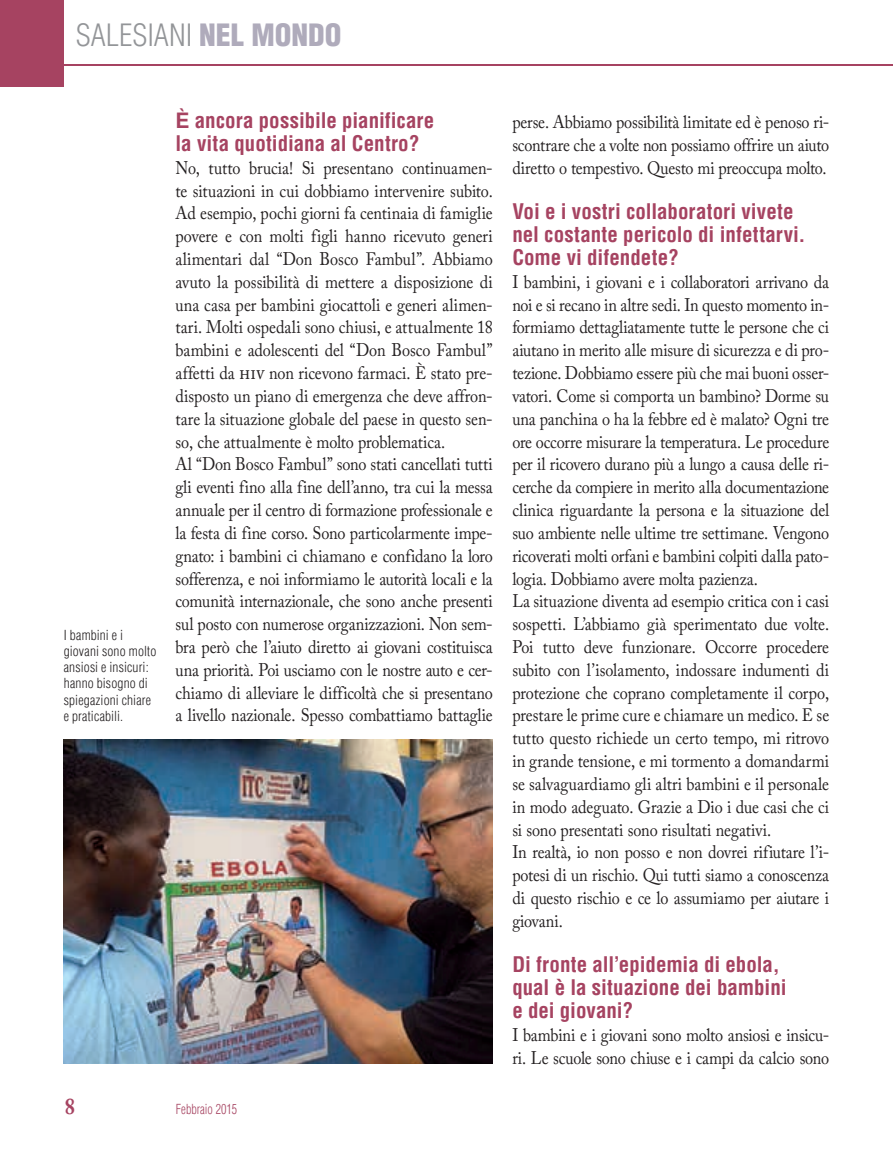
<style>
.page{position:relative;width:893px;height:1149px;background:#fff}
.page>*{position:absolute;margin:0;border:0;box-sizing:border-box;transform-origin:0 0}
.t1{font:300 condensed 30px "Helvetica";color:#939598}
.t2{font:700 22.5px "Adobe Caslon Pro";color:#a64361;scale:.9 1}
.t3{font:700 condensed 21px/22.8px "Helvetica";color:#a64361}
.t4{font:18px/22.8px "Adobe Caslon Pro";letter-spacing:-.01em;color:#231f20;scale:.9 1}
.t5{font:300 condensed 13.5px/16.2px "Helvetica";letter-spacing:.01em;color:#231f20}
.t6{font:300 condensed 13.5px "Helvetica";color:#a64361;scale:.9 1}
.s1{font-weight:900;color:#afabbb}
.s2{font-stretch:normal}
.s3{font-size:19.5px}
</style>
<div class="page">
<div style="left:0;top:0;width:64px;height:86px;background:#a64361"></div>
<hr style="left:64px;top:64px;width:829px;height:1px;background:#a64361">
<img style="left:64px;top:739px;width:429px;height:324px">
<h1 class="t1" style="left:76px;top:16px;width:267px">SALESIANI <span class="s1">NEL MONDO</span></h1>
<p class="t5" style="left:64px;top:626px;width:94px">I bambini e i giovani sono molto ansiosi e insicuri: hanno bisogno di spiegazioni chiare e praticabili.</p>
<p class="t3" style="left:176px;top:109px;width:260px"><span class="s2">È</span> ancora possibile pianificare la vita quotidiana al Centro?</p>
<p class="t4" style="left:176px;top:156px;width:354px">No, tutto brucia! Si presentano continuamen&shy;te situazioni in cui dobbiamo intervenire subito.<br>Ad esempio, pochi giorni fa centinaia di famiglie povere e con molti figli hanno ricevuto generi alimentari dal “Don Bosco Fambul”. Abbiamo avuto la possibilità di mettere a disposizione di una casa per bambini giocattoli e generi alimen&shy;tari. Molti ospedali sono chiusi, e attualmente 18 bambini e adolescenti del “Don Bosco Fambul” affetti da <span class="s3">hiv</span> non ricevono farmaci. È stato pre&shy;disposto un piano di emergenza che deve affron&shy;tare la situazione globale del paese in questo sen&shy;so, che attualmente è molto problematica.<br>Al “Don Bosco Fambul” sono stati cancellati tutti gli eventi fino alla fine dell’anno, tra cui la messa annuale per il centro di formazione professionale e la festa di fine corso. Sono particolarmente impe&shy;gnato: i bambini ci chiamano e confidano la loro sofferenza, e noi informiamo le autorità locali e la comunità internazionale, che sono anche presenti sul posto con numerose organizzazioni. Non sem&shy;bra però che l’aiuto diretto ai giovani costituisca una priorità. Poi usciamo con le nostre auto e cer&shy;chiamo di alleviare le difficoltà che si presentano a livello nazionale. Spesso combattiamo battaglie</p>
<p class="t2" style="left:65px;top:1092px;width:13px">8</p>
<p class="t6" style="left:176px;top:1100px;width:70px">Febbraio 2015</p>
<p class="t4" style="left:512px;top:110px;width:354px;text-align:justify">perse. Abbiamo possibilità limitate ed è penoso ri&shy;scontrare che a volte non possiamo offrire un aiuto diretto o tempestivo. Questo mi preoccupa molto.</p>
<p class="t3" style="left:512px;top:200px;width:295px">Voi e i vostri collaboratori vivete nel costante pericolo di infettarvi.<br>Come vi difendete?</p>
<p class="t4" style="left:512px;top:270px;width:354px">I bambini, i giovani e i collaboratori arrivano da noi e si recano in altre sedi. In questo momento in&shy;formiamo dettagliatamente tutte le persone che ci aiutano in merito alle misure di sicurezza e di pro&shy;tezione. Dobbiamo essere più che mai buoni osser&shy;vatori. Come si comporta un bambino? Dorme su una panchina o ha la febbre ed è malato? Ogni tre ore occorre misurare la temperatura. Le procedure per il ricovero durano più a lungo a causa delle ri&shy;cerche da compiere in merito alla documentazione clinica riguardante la persona e la situazione del suo ambiente nelle ultime tre settimane. Vengono ricoverati molti orfani e bambini colpiti dalla pato&shy;logia. Dobbiamo avere molta pazienza.<br>La situazione diventa ad esempio critica con i casi sospetti. L’abbiamo già sperimentato due volte.<br>Poi tutto deve funzionare. Occorre procedere subito con l’isolamento, indossare indumenti di protezione che coprano completamente il corpo, prestare le prime cure e chiamare un medico. E se tutto questo richiede un certo tempo, mi ritrovo in grande tensione, e mi tormento a domandarmi se salvaguardiamo gli altri bambini e il personale in modo adeguato. Grazie a Dio i due casi che ci si sono presentati sono risultati negativi.<br>In realtà, io non posso e non dovrei rifiutare l’i&shy;potesi di un rischio. Qui tutti siamo a conoscenza di questo rischio e ce lo assumiamo per aiutare i giovani.</p>
<p class="t3" style="left:512px;top:952px;width:276px">Di fronte all’epidemia di ebola, qual è la situazione dei bambini e dei giovani?</p>
<p class="t4" style="left:512px;top:1022px;width:354px">I bambini e i giovani sono molto ansiosi e insicu&shy;ri. Le scuole sono chiuse e i campi da calcio sono</p>
</div>
